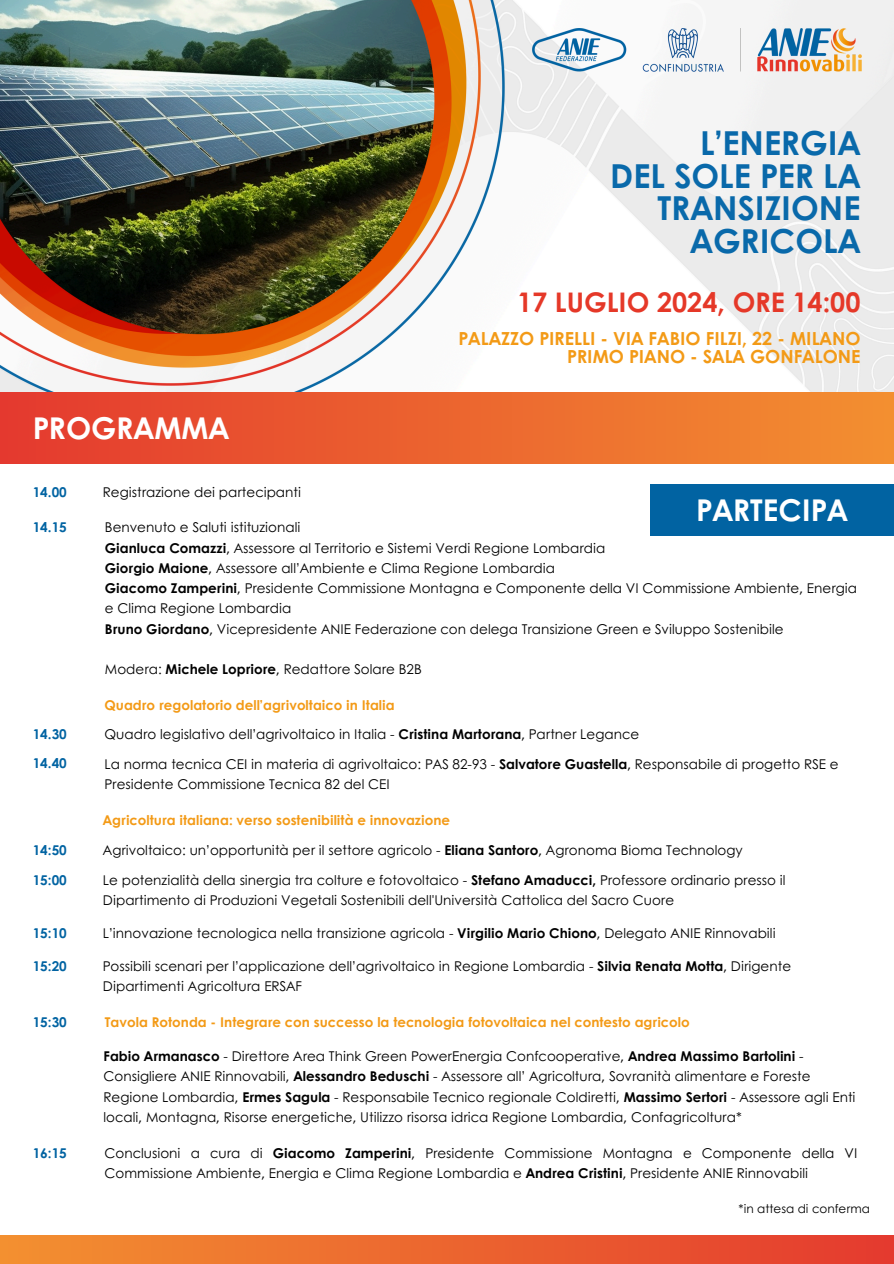
<style>
.page{position:relative;width:894px;height:1264px;background:#fff}
.page>*{position:absolute;margin:0;border:0;box-sizing:border-box;transform-origin:0 0}
.t1{font:700 33px/32.7px "Century Gothic";color:#0969aa;text-align:right}
.t2{font:700 30px "Century Gothic";color:#fff}
.t3{font:700 27px "Century Gothic";color:#e53828}
.t4{font:700 18px/18px "Century Gothic";color:#f39a16;text-align:right}
.t5{font:13.5px/20.2px "Century Gothic";color:#000}
.t6{font:700 13.5px "Century Gothic";color:#f39a16}
.t7{font:700 13.5px "Century Gothic";color:#0163a2}
.t8{font:12px "Century Gothic";color:#000}
.s1{font-weight:700}
</style>
<div class="page">
<div style="left:0;top:1235px;width:893px;height:28px;background:linear-gradient(to right,#f39030,#e43a2f)"></div>
<div style="left:0;top:391px;width:893px;height:72px;background:linear-gradient(to right,#e4392f,#f38f30)"></div>
<img style="left:0;top:0;width:893px;height:391px">
<img style="left:532px;top:29px;width:328px;height:43px">
<div style="left:650px;top:484px;width:243px;height:52px;background:#0163a2"></div>
<h4 class="t2" style="left:33px;top:405px;width:198px">PROGRAMMA</h4>
<h4 class="t1" style="left:610px;top:125px;width:252px">L’ENERGIA<br>DEL SOLE PER LA<br>TRANSIZIONE<br>AGRICOLA</h4>
<h4 class="t3" style="left:517px;top:282px;width:345px">17 LUGLIO 2024, ORE 14:00</h4>
<h5 class="t4" style="left:458px;top:328px;width:403px">PALAZZO PIRELLI - VIA FABIO FILZI, 22 - MILANO<br>PRIMO PIANO - SALA GONFALONE</h5>
<h1 class="t7" style="left:33px;top:481px;width:36px">14.00</h1>
<p class="t5" style="left:103px;top:481px;width:200px">Registrazione dei partecipanti</p>
<h5 class="t2" style="left:696px;top:487px;width:153px">PARTECIPA</h5>
<h1 class="t5" style="left:105px;top:517px;width:753px">Benvenuto e Saluti istituzionali<br><span class="s1">Gianluca Comazzi</span>, Assessore al Territorio e Sistemi Verdi Regione Lombardia<br><span class="s1">Giorgio Maione</span>, Assessore all’Ambiente e Clima Regione Lombardia<br><span class="s1">Giacomo Zamperini</span>, Presidente Commissione Montagna e Componente della VI Commissione Ambiente, Energia e Clima Regione Lombardia<br><span class="s1">Bruno Giordano</span>, Vicepresidente ANIE Federazione con delega Transizione Green e Sviluppo Sostenibile</h1>
<h4 class="t5" style="left:105px;top:658px;width:318px">Modera: <span class="s1">Michele Lopriore</span>, Redattore Solare B2B</h4>
<h5 class="t7" style="left:33px;top:517px;width:36px">14.15</h5>
<h4 class="t7" style="left:33px;top:723px;width:36px">14.30</h4>
<h4 class="t7" style="left:33px;top:752px;width:36px">14.40</h4>
<h5 class="t6" style="left:104px;top:694px;width:291px">Quadro regolatorio dell’agrivoltaico in Italia</h5>
<h4 class="t5" style="left:104px;top:723px;width:536px">Quadro legislativo dell’agrivoltaico in Italia - <span class="s1">Cristina Martorana</span>, Partner Legance</h4>
<h5 class="t5" style="left:104px;top:753px;width:735px">La norma tecnica CEI in materia di agrivoltaico: PAS 82-93 - <span class="s1">Salvatore Guastella</span>, Responsabile di progetto RSE e<br>Presidente Commissione Tecnica 82 del CEI</h5>
<h1 class="t6" style="left:103px;top:809px;width:349px">Agricoltura italiana: verso sostenibilità e innovazione</h1>
<h5 class="t7" style="left:33px;top:839px;width:36px">14:50</h5>
<h4 class="t5" style="left:103px;top:839px;width:641px">Agrivoltaico: un’opportunità per il settore agricolo - <span class="s1">Eliana Santoro</span>, Agronoma Bioma Technology</h4>
<h5 class="t5" style="left:103px;top:869px;width:683px">Le potenzialità della sinergia tra colture e fotovoltaico - <span class="s1">Stefano Amaducci,</span> Professore ordinario presso il<br>Dipartimento di Produzioni Vegetali Sostenibili dell'Università Cattolica del Sacro Cuore</h5>
<h4 class="t7" style="left:33px;top:870px;width:36px">15:00</h4>
<h4 class="t7" style="left:33px;top:922px;width:36px">15:10</h4>
<h4 class="t5" style="left:103px;top:922px;width:674px">L’innovazione tecnologica nella transizione agricola - <span class="s1">Virgilio Mario Chiono</span>, Delegato ANIE Rinnovabili</h4>
<h5 class="t5" style="left:103px;top:955px;width:689px">Possibili scenari per l’applicazione dell’agrivoltaico in Regione Lombardia - <span class="s1">Silvia Renata Motta</span>, Dirigente<br>Dipartimenti Agricoltura ERSAF</h5>
<h5 class="t7" style="left:33px;top:955px;width:36px">15:20</h5>
<h5 class="t7" style="left:33px;top:1011px;width:36px">15:30</h5>
<h4 class="t6" style="left:105px;top:1011px;width:586px">Tavola Rotonda - Integrare con successo la tecnologia fotovoltaica nel contesto agricolo</h4>
<h3 class="t7" style="left:33px;top:1142px;width:36px">16:15</h3>
<h4 class="t5" style="left:103px;top:1045px;width:753px"><span class="s1">Fabio Armanasco</span> - Direttore Area Think Green PowerEnergia Confcooperative, <span class="s1">Andrea Massimo Bartolini</span> - Consigliere ANIE Rinnovabili, <span class="s1">Alessandro Beduschi</span> - Assessore all’ Agricoltura, Sovranità alimentare e Foreste Regione Lombardia, <span class="s1">Ermes Sagula</span> - Responsabile Tecnico regionale Coldiretti, <span class="s1">Massimo Sertori</span> - Assessore agli Enti locali, Montagna, Risorse energetiche, Utilizzo risorsa idrica Regione Lombardia, Confagricoltura*</h4>
<h2 class="t5" style="left:104px;top:1141px;width:754px">Conclusioni a cura di <span class="s1">Giacomo Zamperini</span>, Presidente Commissione Montagna e Componente della VI<br>Commissione Ambiente, Energia e Clima Regione Lombardia e <span class="s1">Andrea Cristini</span>, Presidente ANIE Rinnovabili</h2>
<p class="t8" style="left:738px;top:1199px;width:133px">*in attesa di conferma</p>
</div>
